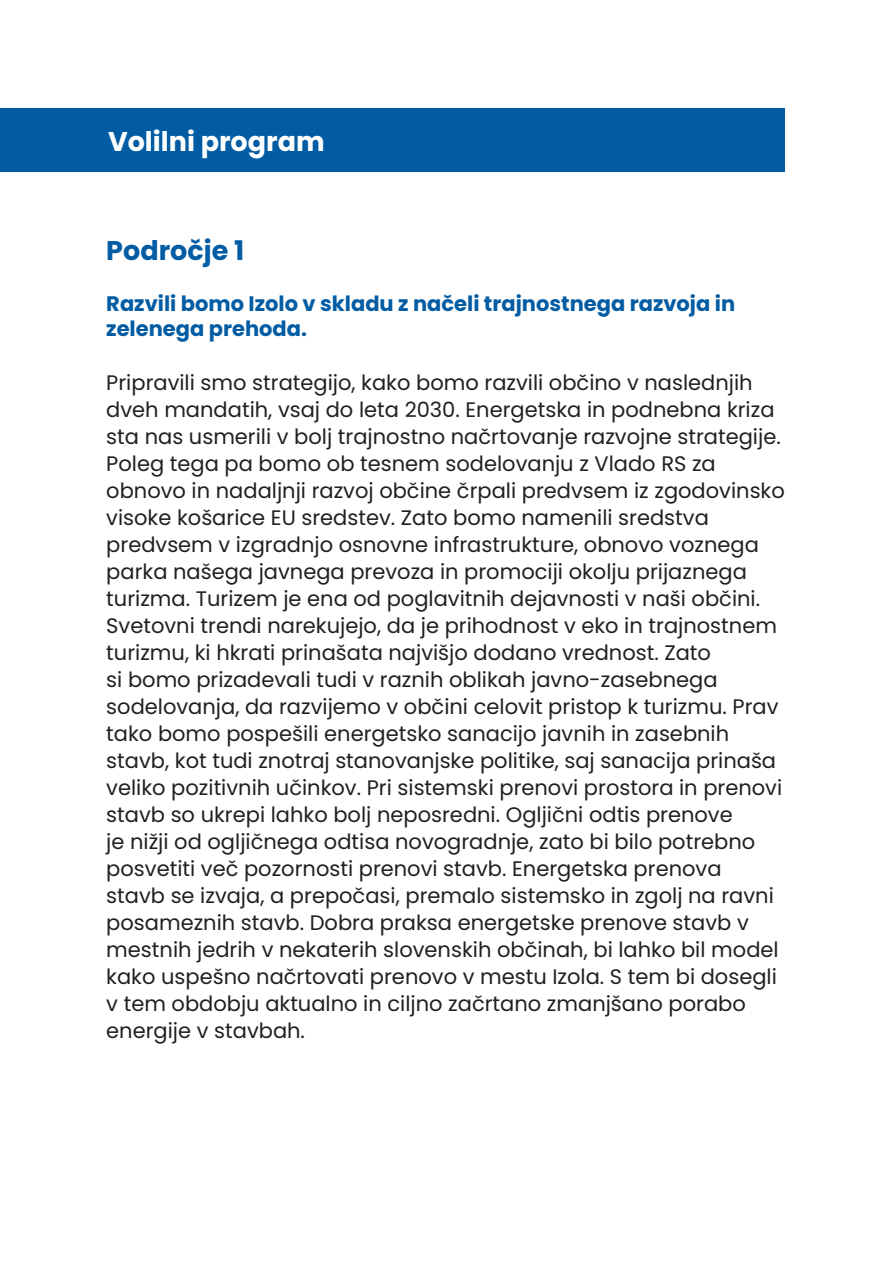
<style>
.page{position:relative;width:893px;height:1263px;background:#fff}
.page>*{position:absolute;margin:0;border:0;box-sizing:border-box;transform-origin:0 0}
.t1{font:700 27px "Poppins";color:#fff}
.t2{font:700 27px "Poppins";color:#015ca3}
.Navaden{font:21px/27px "Poppins";color:#231f20}
.t3{font:700 21px/25.2px "Poppins";color:#015ca3}
</style>
<div class="page">
<div style="left:0;top:108px;width:785px;height:63px;background:#015ca3"></div>
<p class="t1" style="left:108px;top:125px;width:218px">Volilni program</p>
<p class="t2" style="left:106px;top:235px;width:139px">Področje 1</p>
<p class="t3" style="left:106px;top:291px;width:630px">Razvili bomo Izolo v skladu z načeli trajnostnega razvoja in zelenega prehoda.</p>
<p class="Navaden" style="left:106px;top:369px;width:680px">Pripravili smo strategijo, kako bomo razvili občino v naslednjih dveh mandatih, vsaj do leta 2030. Energetska in podnebna kriza sta nas usmerili v bolj trajnostno načrtovanje razvojne strategije.<br>Poleg tega pa bomo ob tesnem sodelovanju z Vlado RS za obnovo in nadaljnji razvoj občine črpali predvsem iz zgodovinsko visoke košarice EU sredstev. Zato bomo namenili sredstva predvsem v izgradnjo osnovne infrastrukture, obnovo voznega parka našega javnega prevoza in promociji okolju prijaznega turizma. Turizem je ena od poglavitnih dejavnosti v naši občini.<br>Svetovni trendi narekujejo, da je prihodnost v eko in trajnostnem turizmu, ki hkrati prinašata najvišjo dodano vrednost. Zato<br>si bomo prizadevali tudi v raznih oblikah javno-zasebnega sodelovanja, da razvijemo v občini celovit pristop k turizmu. Prav tako bomo pospešili energetsko sanacijo javnih in zasebnih stavb, kot tudi znotraj stanovanjske politike, saj sanacija prinaša veliko pozitivnih učinkov. Pri sistemski prenovi prostora in prenovi stavb so ukrepi lahko bolj neposredni. Ogljični odtis prenove<br>je nižji od ogljičnega odtisa novogradnje, zato bi bilo potrebno posvetiti več pozornosti prenovi stavb. Energetska prenova stavb se izvaja, a prepočasi, premalo sistemsko in zgolj na ravni posameznih stavb. Dobra praksa energetske prenove stavb v mestnih jedrih v nekaterih slovenskih občinah, bi lahko bil model kako uspešno načrtovati prenovo v mestu Izola. S tem bi dosegli v tem obdobju aktualno in ciljno začrtano zmanjšano porabo energije v stavbah.</p>
</div>
